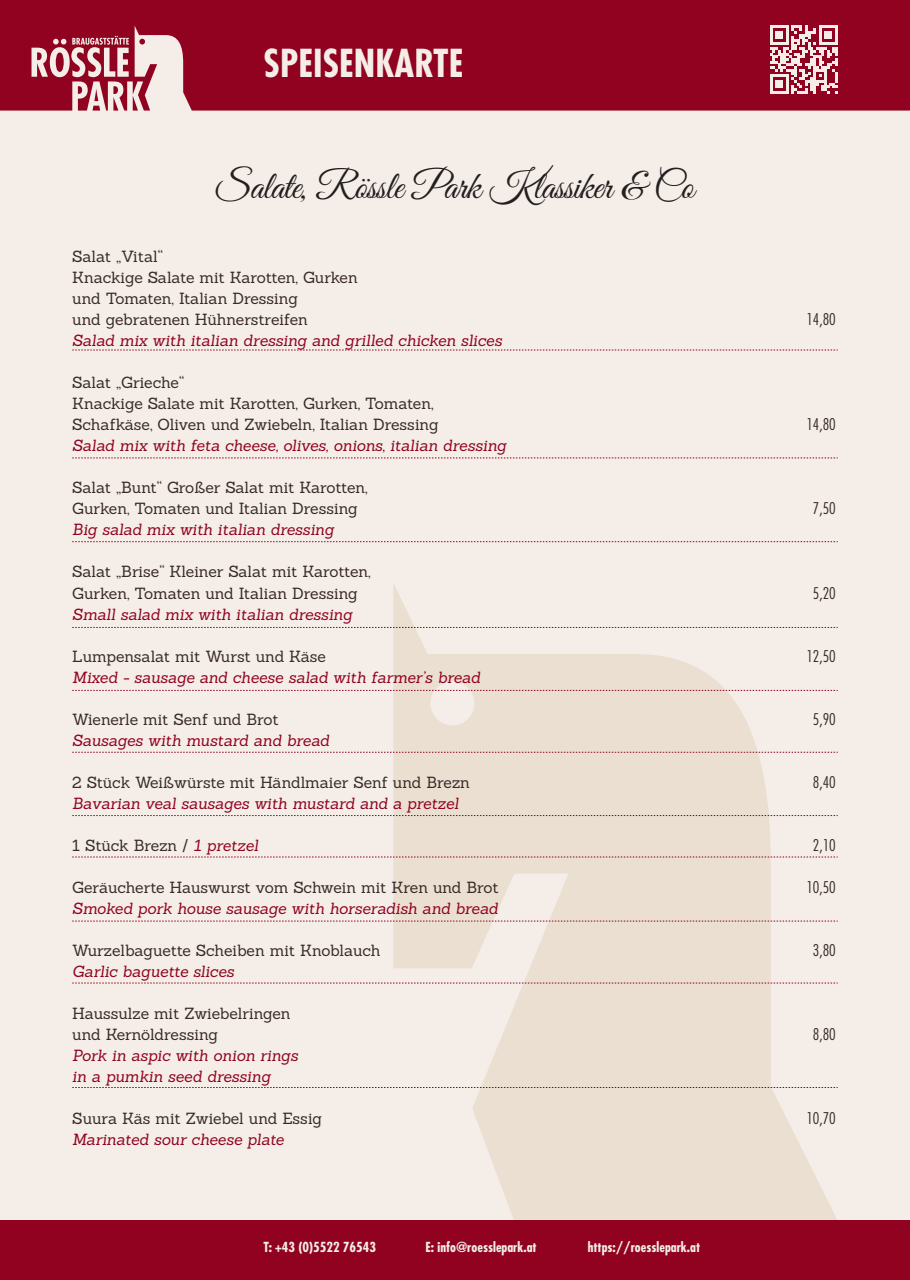
<style>
.page{position:relative;width:910px;height:1280px;background:#f5eee8}
.page>*{position:absolute;margin:0;border:0;box-sizing:border-box;transform-origin:0 0}
.t1{font:39px "Great Vibes";letter-spacing:-.015em;color:#231f20}
.t2{font:700 condensed 37.5px "Futura";color:#f5eee8}
.t3{font:15.75px "Sanchez";letter-spacing:-.005em;color:#392a26}
.t4{font:italic 15.75px "Sanchez";letter-spacing:-.005em;color:#90021f}
.t5{font:300 condensed 15.75px "Futura";color:#392a26}
.t6{font:700 condensed 13.5px "Futura";color:#f5eee8}
.s1{font-style:italic;color:#90021f}
</style>
<div class="page">
<svg style="left:393px;top:584px;width:445px;height:636px;fill:#ebdfd2"></svg>
<svg style="left:0;top:0;width:910px;height:111px;fill:#90021f"></svg>
<svg style="left:78px;top:86px;width:4px;height:8px"></svg>
<svg style="left:139px;top:39px;width:6px;height:6px"></svg>
<svg style="left:92px;top:89px;width:8px;height:22px"></svg>
<svg style="left:113px;top:86px;width:5px;height:25px"></svg>
<div style="left:0;top:1220px;width:910px;height:60px;background:#90021f"></div>
<svg style="left:770px;top:26px;width:68px;height:68px"></svg>
<svg style="left:72px;top:350px;width:766px;height:1px"></svg>
<svg style="left:72px;top:458px;width:766px;height:1px"></svg>
<svg style="left:72px;top:541px;width:766px;height:1px"></svg>
<svg style="left:72px;top:627px;width:766px;height:1px"></svg>
<svg style="left:72px;top:690px;width:766px;height:1px"></svg>
<svg style="left:72px;top:752px;width:766px;height:1px"></svg>
<svg style="left:72px;top:815px;width:766px;height:1px"></svg>
<svg style="left:72px;top:857px;width:766px;height:1px"></svg>
<svg style="left:72px;top:921px;width:766px;height:1px"></svg>
<svg style="left:72px;top:983px;width:766px;height:1px"></svg>
<svg style="left:72px;top:1087px;width:766px;height:1px"></svg>
<p class="t2" style="left:264px;top:39px;width:201px">SPEISENKARTE</p>
<p class="t1" style="left:216px;top:165px;width:480px">Salate, Rössle Park Klassiker &amp; Co</p>
<p class="t3" style="left:72px;top:247px;width:92px">Salat „Vital“</p>
<p class="t3" style="left:72px;top:268px;width:287px">Knackige Salate mit Karotten, Gurken</p>
<p class="t3" style="left:72px;top:289px;width:227px">und Tomaten, Italian Dressing</p>
<p class="t3" style="left:72px;top:310px;width:237px">und gebratenen Hühnerstreifen</p>
<p class="t5" style="left:806px;top:310px;width:31px">14,80</p>
<p class="t4" style="left:72px;top:331px;width:431px">Salad mix with italian dressing and grilled chicken slices</p>
<p class="t3" style="left:72px;top:373px;width:114px">Salat „Grieche“</p>
<p class="t3" style="left:72px;top:394px;width:363px">Knackige Salate mit Karotten, Gurken, Tomaten,</p>
<p class="t3" style="left:72px;top:415px;width:368px">Schafkäse, Oliven und Zwiebeln, Italian Dressing</p>
<p class="t5" style="left:806px;top:415px;width:31px">14,80</p>
<p class="t4" style="left:72px;top:436px;width:436px">Salad mix with feta cheese, olives, onions, italian dressing</p>
<p class="t3" style="left:72px;top:478px;width:297px">Salat „Bunt“ Großer Salat mit Karotten,</p>
<p class="t3" style="left:72px;top:499px;width:287px">Gurken, Tomaten und Italian Dressing</p>
<p class="t5" style="left:813px;top:499px;width:24px">7,50</p>
<p class="t4" style="left:72px;top:520px;width:263px">Big salad mix with italian dressing</p>
<p class="t3" style="left:72px;top:562px;width:300px">Salat „Brise“ Kleiner Salat mit Karotten,</p>
<p class="t3" style="left:72px;top:583px;width:287px">Gurken, Tomaten und Italian Dressing</p>
<p class="t5" style="left:813px;top:583px;width:24px">5,20</p>
<p class="t4" style="left:72px;top:604px;width:282px">Small salad mix with italian dressing</p>
<p class="t3" style="left:72px;top:646px;width:255px">Lumpensalat mit Wurst und Käse</p>
<p class="t5" style="left:806px;top:646px;width:31px">12,50</p>
<p class="t4" style="left:72px;top:667px;width:410px">Mixed - sausage and cheese salad with farmer’s bread</p>
<p class="t3" style="left:72px;top:709px;width:208px">Wienerle mit Senf und Brot</p>
<p class="t5" style="left:813px;top:709px;width:24px">5,90</p>
<p class="t4" style="left:72px;top:730px;width:259px">Sausages with mustard and bread</p>
<p class="t3" style="left:72px;top:772px;width:399px">2 Stück Weißwürste mit Händlmaier Senf und Brezn</p>
<p class="t5" style="left:813px;top:772px;width:24px">8,40</p>
<p class="t4" style="left:72px;top:793px;width:388px">Bavarian veal sausages with mustard and a pretzel</p>
<p class="t3" style="left:72px;top:835px;width:188px">1 Stück Brezn / <span class="s1">1 pretzel</span></p>
<p class="t5" style="left:813px;top:835px;width:24px">2,10</p>
<p class="t3" style="left:72px;top:877px;width:428px">Geräucherte Hauswurst vom Schwein mit Kren und Brot</p>
<p class="t5" style="left:806px;top:877px;width:31px">10,50</p>
<p class="t4" style="left:72px;top:898px;width:427px">Smoked pork house sausage with horseradish and bread</p>
<p class="t3" style="left:72px;top:940px;width:310px">Wurzelbaguette Scheiben mit Knoblauch</p>
<p class="t5" style="left:813px;top:940px;width:24px">3,80</p>
<p class="t4" style="left:72px;top:961px;width:163px">Garlic baguette slices</p>
<p class="t3" style="left:72px;top:1003px;width:220px">Haussulze mit Zwiebelringen</p>
<p class="t3" style="left:72px;top:1024px;width:147px">und Kernöldressing</p>
<p class="t5" style="left:813px;top:1024px;width:24px">8,80</p>
<p class="t4" style="left:72px;top:1045px;width:227px">Pork in aspic with onion rings</p>
<p class="t4" style="left:72px;top:1066px;width:200px">in a pumkin seed dressing</p>
<p class="t3" style="left:72px;top:1108px;width:251px">Suura Käs mit Zwiebel und Essig</p>
<p class="t5" style="left:806px;top:1108px;width:31px">10,70</p>
<p class="t4" style="left:72px;top:1129px;width:213px">Marinated sour cheese plate</p>
<p class="t6" style="left:264px;top:1239px;width:114px">T: +43 (0)5522 76543</p>
<p class="t6" style="left:426px;top:1239px;width:113px">E: info@roesslepark.at</p>
<p class="t6" style="left:588px;top:1239px;width:114px">https://roesslepark.at</p>
</div>
